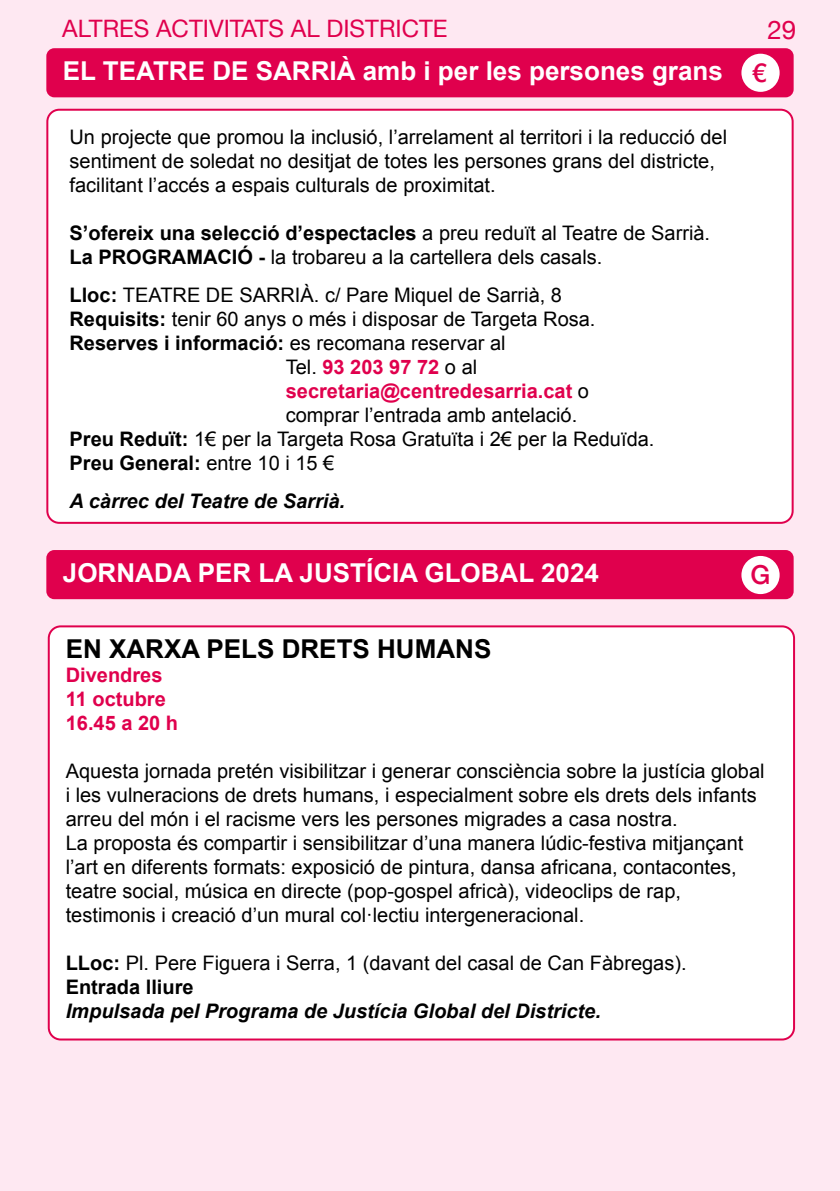
<style>
.page{position:relative;width:840px;height:1191px;background:#fff}
.page>*{position:absolute;margin:0;border:0;box-sizing:border-box;transform-origin:0 0}
.t1{font:500 26.2px "Helvetica Neue";color:#e0004d}
.t2{font:700 26px "Arial";color:#fff}
.t3{font:700 26px "Arial";color:#000}
.t4{font:26px "Helvetica Neue";color:#e0004d}
.t5{font:24px "Helvetica Neue";color:#e0004d}
.t6{font:20px/24px "Arial";color:#000}
.t7{font:italic 700 20px "Arial";color:#000}
.t8{font:700 20px/24px "Arial";color:#e0004d}
.t9{font:700 20px "Arial";color:#000}
.s1{font-weight:700}
.s2{font-weight:400}
.s3{font-weight:400;color:#000}
</style>
<div class="page">
<div style="left:0;top:0;width:839px;height:1191px;background:#fee8f2"></div>
<div style="left:49px;top:626px;width:744px;height:413px;background:#fff;border-radius:12px"></div>
<div style="left:48px;top:625px;width:746px;height:415px;border:2px solid #e0004d;border-radius:12px"></div>
<div style="left:47px;top:110px;width:745px;height:413px;background:#fff;border-radius:12px"></div>
<div style="left:46px;top:109px;width:747px;height:415px;border:2px solid #e0004d;border-radius:12px"></div>
<div style="left:47px;top:49px;width:745px;height:47px;background:#e0004d;border-radius:7px"></div>
<div style="left:46px;top:48px;width:747px;height:49px;border:2px solid #e0004d;border-radius:7px"></div>
<div style="left:47px;top:551px;width:745px;height:47px;background:#e0004d;border-radius:7px"></div>
<div style="left:46px;top:550px;width:747px;height:49px;border:2px solid #e0004d;border-radius:7px"></div>
<div style="left:741px;top:54px;width:38px;height:38px;background:#fff;border-radius:50%"></div>
<div style="left:741px;top:556px;width:38px;height:38px;background:#fff;border-radius:50%"></div>
<p class="t5" style="left:62px;top:11px;width:386px">ALTRES ACTIVITATS AL DISTRICTE</p>
<h2 class="t2" style="left:63px;top:54px;width:661px">EL TEATRE DE SARRIÀ amb i per les persones grans</h2>
<p class="t6" style="left:69px;top:125px;width:658px">Un projecte que promou la inclusió, l’arrelament al territori i la reducció del sentiment de soledat no desitjat de totes les persones grans del districte, facilitant l’accés a espais culturals de proximitat.</p>
<p class="t6" style="left:69px;top:221px;width:641px"><span class="s1">S’ofereix una selecció d’espectacles</span> a preu reduït al Teatre de Sarrià.<br><span class="s1">La PROGRAMACIÓ -</span> la trobareu a la cartellera dels casals.</p>
<p class="t6" style="left:69px;top:283px;width:493px"><span class="s1">Lloc:</span> TEATRE DE SARRIÀ. c/ Pare Miquel de Sarrià, 8</p>
<p class="t6" style="left:69px;top:307px;width:527px"><span class="s1">Requisits:</span> tenir 60 anys o més i disposar de Targeta Rosa.</p>
<p class="t9" style="left:69px;top:330px;width:437px">Reserves i informació: <span class="s2">es recomana reservar al</span></p>
<p class="t8" style="left:285px;top:356px;width:193px"><span class="s3">Tel.</span> 93 203 97 72 <span class="s3">o al</span></p>
<p class="t8" style="left:285px;top:380px;width:305px">secretaria@centredesarria.cat <span class="s3">o</span></p>
<p class="t6" style="left:285px;top:403px;width:293px">comprar l’entrada amb antelació.</p>
<p class="t6" style="left:69px;top:427px;width:586px"><span class="s1">Preu Reduït:</span> 1€ per la Targeta Rosa Gratuïta i 2€ per la Reduïda.</p>
<p class="t9" style="left:69px;top:450px;width:266px">Preu General: <span class="s2">entre 10 i 15 €</span></p>
<p class="t7" style="left:69px;top:488px;width:277px">A càrrec del Teatre de Sarrià.</p>
<h2 class="t2" style="left:63px;top:556px;width:537px">JORNADA PER LA JUSTÍCIA GLOBAL 2024</h2>
<h2 class="t4" style="left:766px;top:11px;width:30px">29</h2>
<h1 class="t1" style="left:751px;top:52px;width:16px">€</h1>
<h1 class="t1" style="left:750px;top:554px;width:21px">G</h1>
<h2 class="t3" style="left:66px;top:631px;width:427px">EN XARXA PELS DRETS HUMANS</h2>
<p class="t8" style="left:66px;top:663px;width:114px">Divendres<br>11 octubre<br>16.45 a 20 h</p>
<p class="t6" style="left:66px;top:759px;width:700px">Aquesta jornada pretén visibilitzar i generar consciència sobre la justícia global i les vulneracions de drets humans, i especialment sobre els drets dels infants arreu del món i el racisme vers les persones migrades a casa nostra.<br>La proposta és compartir i sensibilitzar d’una manera lúdic-festiva mitjançant l’art en diferents formats: exposició de pintura, dansa africana, contacontes, teatre social, música en directe (pop-gospel africà), videoclips de rap, testimonis i creació d’un mural col·lectiu intergeneracional.</p>
<p class="t6" style="left:66px;top:951px;width:622px"><span class="s1">LLoc:</span> Pl. Pere Figuera i Serra, 1 (davant del casal de Can Fàbregas).<br><span class="s1">Entrada lliure</span></p>
<p class="t7" style="left:66px;top:997px;width:536px">Impulsada pel Programa de Justícia Global del Districte.</p>
</div>
